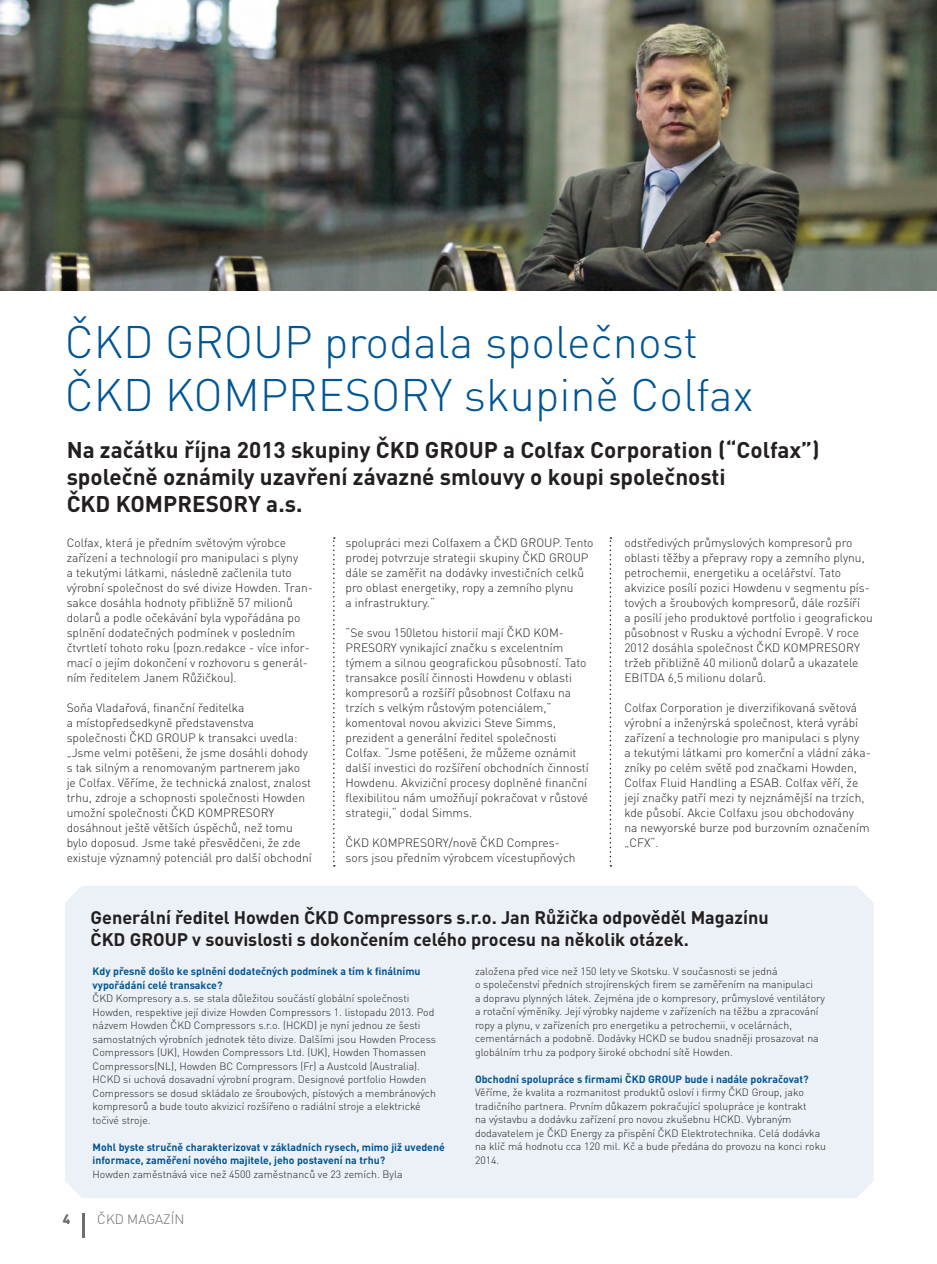
<style>
.page{position:relative;width:937px;height:1264px;background:#fff}
.page>*{position:absolute;margin:0;border:0;box-sizing:border-box;transform-origin:0 0}
.t1{font:45px/52.5px "DINCE Light";color:#005595}
.t2{font:22.5px/27px "DINCE Bold";color:#231f20}
.t3{font:18px/21.6px "DINCE Bold";color:#231f20}
.t4{font:13.5px "DINCE Light";color:#6c6d70}
.t5{font:13.5px "DINCE Black";color:#6c6d70}
.t6{font:12px/15px "DINCE Light";color:#231f20}
.t7{font:10.5px/13.5px "DINCE Light";color:#231f20}
.t8{font:10.5px/13.5px "DINCE Bold";color:#005595}
</style>
<div class="page">
<hr style="left:82px;top:1213px;width:2px;height:24px;background:#6c6d70">
<img style="left:0;top:0;width:936px;height:290px">
<svg style="left:333px;top:537px;width:2px;height:330px"></svg>
<svg style="left:609px;top:537px;width:2px;height:330px"></svg>
<div style="left:65px;top:886px;width:808px;height:312px;background:#ecf1f7"></div>
<p class="t1" style="left:65px;top:316px;width:689px">ČKD GROUP prodala společnost<br>ČKD KOMPRESORY skupině Colfax</p>
<p class="t2" style="left:67px;top:436px;width:754px">Na začátku října 2013 skupiny ČKD GROUP a Colfax Corporation (“Colfax”) společně oznámily uzavření závazné smlouvy o koupi společnosti</p>
<p class="t2" style="left:67px;top:490px;width:237px">ČKD KOMPRESORY a.s.</p>
<p class="t6" style="left:67px;top:535px;width:247px">Colfax, která je předním světovým výrobce zařízení a technologií pro manipulaci s plyny<br>a tekutými látkami, následně začlenila tuto výrobní společnost do své divize Howden. Tran&shy;sakce dosáhla hodnoty přibližně 57 milionů dolarů a podle očekávání byla vypořádána po splnění dodatečných podmínek v posledním čtvrtletí tohoto roku (pozn.redakce - více infor&shy;mací o jejím dokončení v rozhovoru s generál&shy;ním ředitelem Janem Růžičkou).</p>
<p class="t6" style="left:67px;top:700px;width:246px">Soňa Vladařová, finanční ředitelka<br>a místopředsedkyně představenstva společnosti ČKD GROUP k transakci uvedla: „Jsme velmi potěšeni, že jsme dosáhli dohody s tak silným a renomovaným partnerem jako je Colfax. Věříme, že technická znalost, znalost trhu, zdroje a schopnosti společnosti Howden umožní společnosti ČKD KOMPRESORY dosáhnout ještě větších úspěchů, než tomu bylo doposud. Jsme také přesvědčeni, že zde existuje významný potenciál pro další obchodní</p>
<p class="t6" style="left:345px;top:535px;width:249px">spolupráci mezi Colfaxem a ČKD GROUP. Tento prodej potvrzuje strategii skupiny ČKD GROUP dále se zaměřit na dodávky investičních celků pro oblast energetiky, ropy a zemního plynu<br>a infrastruktury.“</p>
<p class="t6" style="left:345px;top:625px;width:244px">“Se svou 150letou historií mají ČKD KOM-PRESORY vynikající značku s excelentním týmem a silnou geografickou působností. Tato transakce posílí činnosti Howdenu v oblasti kompresorů a rozšíří působnost Colfaxu na trzích s velkým růstovým potenciálem,“ komentoval novou akvizici Steve Simms, prezident a generální ředitel společnosti Colfax. “Jsme potěšeni, že můžeme oznámit další investici do rozšíření obchodních činností Howdenu. Akviziční procesy doplněné finanční flexibilitou nám umožňují pokračovat v růstové strategii,“ dodal Simms.</p>
<p class="t6" style="left:345px;top:835px;width:231px">ČKD KOMPRESORY/nově ČKD Compres&shy;sors jsou předním výrobcem vícestupňových</p>
<p class="t6" style="left:624px;top:535px;width:250px">odstředivých průmyslových kompresorů pro oblasti těžby a přepravy ropy a zemního plynu, petrochemii, energetiku a ocelářství. Tato akvizice posílí pozici Howdenu v segmentu pís&shy;tových a šroubových kompresorů, dále rozšíří<br>a posílí jeho produktové portfolio i geografickou působnost v Rusku a východní Evropě. V roce 2012 dosáhla společnost ČKD KOMPRESORY tržeb přibližně 40 milionů dolarů a ukazatele EBITDA 6,5 milionu dolarů.</p>
<p class="t6" style="left:624px;top:700px;width:248px">Colfax Corporation je diverzifikovaná světová výrobní a inženýrská společnost, která vyrábí zařízení a technologie pro manipulaci s plyny<br>a tekutými látkami pro komerční a vládní záka&shy;zníky po celém světě pod značkami Howden, Colfax Fluid Handling a ESAB. Colfax věří, že její značky patří mezi ty nejznámější na trzích, kde působí. Akcie Colfaxu jsou obchodovány<br>na newyorské burze pod burzovním označením „CFX“.</p>
<p class="t3" style="left:90px;top:906px;width:679px">Generální ředitel Howden ČKD Compressors s.r.o. Jan Růžička odpověděl Magazínu<br>ČKD GROUP v souvislosti s dokončením celého procesu na několik otázek.</p>
<p class="t8" style="left:93px;top:964px;width:329px">Kdy přesně došlo ke splnění dodatečných podmínek a tím k finálnímu vypořádání celé transakce?</p>
<p class="t7" style="left:93px;top:991px;width:344px">ČKD Kompresory a.s. se stala důležitou součástí globální společnosti Howden, respektive její divize Howden Compressors 1. listopadu 2013. Pod názvem Howden ČKD Compressors s.r.o. (HCKD) je nyní jednou ze šesti samostatných výrobních jednotek této divize. Dalšími jsou Howden Process Compressors (UK), Howden Compressors Ltd. (UK), Howden Thomassen Compressors(NL), Howden BC Compressors (Fr) a Austcold (Australia).<br>HCKD si uchová dosavadní výrobní program. Designové portfolio Howden Compressors se dosud skládalo ze šroubových, pístových a membránových kompresorů a bude touto akvizicí rozšířeno o radiální stroje a elektrické točivé stroje.</p>
<p class="t8" style="left:93px;top:1140px;width:353px">Mohl byste stručně charakterizovat v základních rysech, mimo již uvedené informace, zaměření nového majitele, jeho postavení na trhu?</p>
<p class="t7" style="left:93px;top:1167px;width:311px">Howden zaměstnává vice než 4500 zaměstnanců ve 23 zemích. Byla</p>
<p class="t7" style="left:475px;top:964px;width:351px">založena před vice než 150 lety ve Skotsku. V současnosti se jedná<br>o společenství předních strojírenských firem se zaměřením na manipulaci<br>a dopravu plynných látek. Zejména jde o kompresory, průmyslové ventilátory a rotační výměníky. Její výrobky najdeme v zařízeních na těžbu a zpracování ropy a plynu, v zařízeních pro energetiku a petrochemii, v ocelárnách, cementárnách a podobně. Dodávky HCKD se budou snadněji prosazovat na globálním trhu za podpory široké obchodní sítě Howden.</p>
<p class="t8" style="left:475px;top:1072px;width:335px">Obchodní spolupráce s firmami ČKD GROUP bude i nadále pokračovat?</p>
<p class="t7" style="left:475px;top:1086px;width:352px">Věříme, že kvalita a rozmanitost produktů osloví i firmy ČKD Group, jako tradičního partnera. Prvním důkazem pokračující spolupráce je kontrakt<br>na výstavbu a dodávku zařízení pro novou zkušebnu HCKD. Vybraným dodavatelem je ČKD Energy za přispění ČKD Elektrotechnika. Celá dodávka na klíč má hodnotu cca 120 mil. Kč a bude předána do provozu na konci roku 2014.</p>
<p class="t5" style="left:63px;top:1210px;width:9px">4</p>
<p class="t4" style="left:97px;top:1211px;width:89px">ČKD MAGAZÍN</p>
</div>
